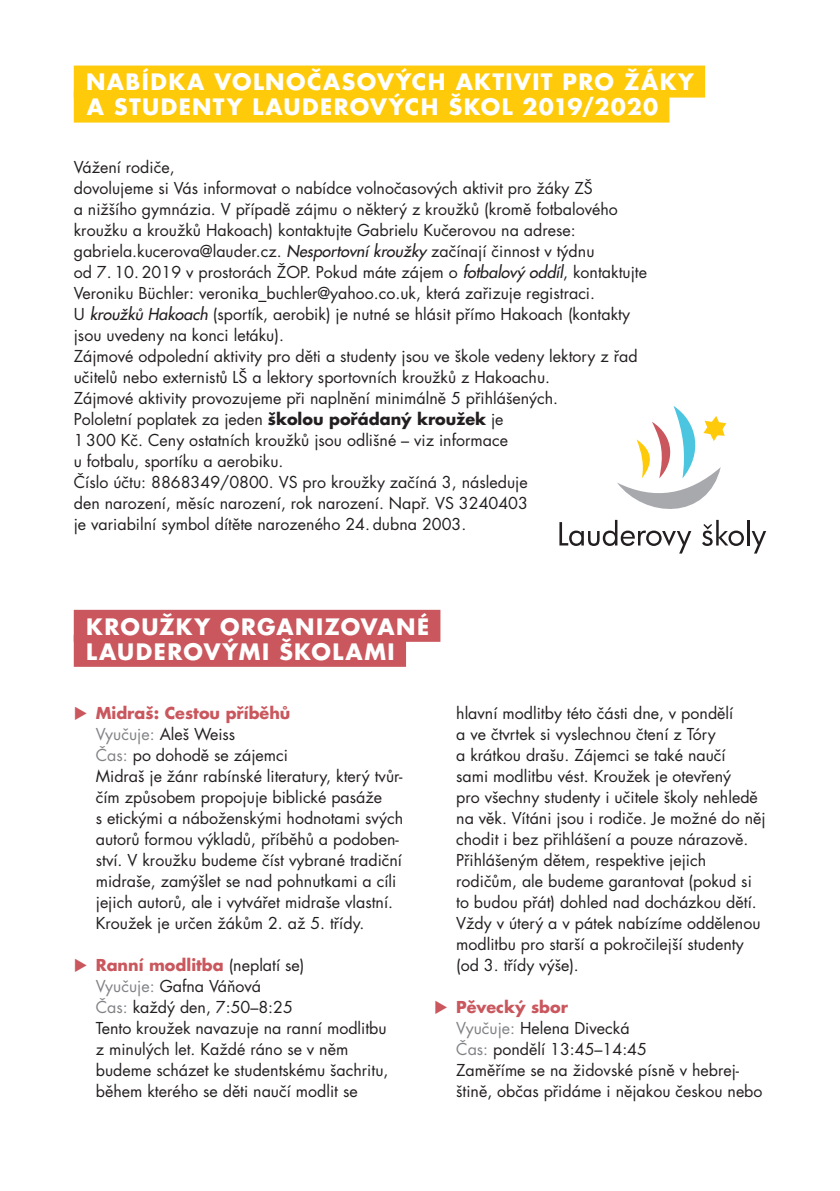
<style>
.page{position:relative;width:840px;height:1191px;background:#fff}
.page>*{position:absolute;margin:0;border:0;box-sizing:border-box;transform-origin:0 0}
.t1{font:700 22px/25px "Futura CE";letter-spacing:.065em;color:#fff}
.t2{font:16px/21px "Futura CE Book";color:#231f20}
.t3{font:700 16px "Futura CE";color:#c9575d}
.s1{font-family:"Futura CE";font-style:italic}
.s2{font-family:"Futura CE";font-weight:700}
.s3{color:#808285}
.s4{font-family:"Futura CE Book";font-weight:400;color:#231f20}
</style>
<div class="page">
<div style="left:74px;top:610px;width:366px;height:32px;background:#c9575d"></div>
<div style="left:74px;top:635px;width:332px;height:32px;background:#c9575d"></div>
<div style="left:74px;top:66px;width:630px;height:32px;background:#feca0a"></div>
<div style="left:74px;top:91px;width:595px;height:32px;background:#feca0a"></div>
<hr style="left:746px;top:520px;width:3px;height:25px;background:#231f20">
<svg style="left:751px;top:531px;width:14px;height:22px"></svg>
<svg style="left:559px;top:406px;width:184px;height:147px"></svg>
<h1 class="t1" style="left:86px;top:72px;width:609px">NABÍDKA VOLNOČASOVÝCH AKTIVIT PRO ŽÁKY<br>A STUDENTY LAUDEROVÝCH ŠKOL 2019/2020</h1>
<p class="t2" style="left:74px;top:157px;width:574px">Vážení rodiče,<br>dovolujeme si Vás informovat o nabídce volnočasových aktivit pro žáky ZŠ<br>a nižšího gymnázia. V případě zájmu o některý z kroužků (kromě fotbalového kroužku a kroužků Hakoach) kontaktujte Gabrielu Kučerovou na adrese: gabriela.kucerova@lauder.cz. <span class="s1">Nesportovní kroužky</span> začínají činnost v týdnu<br>od 7. 10. 2019 v prostorách ŽOP. Pokud máte zájem o <span class="s1">fotbalový oddíl</span>, kontaktujte Veroniku Büchler: veronika_buchler@yahoo.co.uk, která zařizuje registraci.<br>U <span class="s1">kroužků Hakoach</span> (sportík, aerobik) je nutné se hlásit přímo Hakoach (kontakty jsou uvedeny na konci letáku).<br>Zájmové odpolední aktivity pro děti a studenty jsou ve škole vedeny lektory z řad učitelů nebo externistů LŠ a lektory sportovních kroužků z Hakoachu.<br>Zájmové aktivity provozujeme při naplnění minimálně 5 přihlášených.<br>Pololetní poplatek za jeden <span class="s2">školou pořádaný kroužek</span> je<br>1 300 Kč. Ceny ostatních kroužků jsou odlišné – viz informace<br>u fotbalu, sportíku a aerobiku.<br>Číslo účtu: 8868349/0800. VS pro kroužky začíná 3, následuje<br>den narození, měsíc narození, rok narození. Např. VS 3240403<br>je variabilní symbol dítěte narozeného 24. dubna 2003.</p>
<h1 class="t1" style="left:86px;top:616px;width:344px">KROUŽKY ORGANIZOVANÉ<br>LAUDEROVÝMI ŠKOLAMI</h1>
<p class="t3" style="left:74px;top:705px;width:218px">◆ Midraš: Cestou příběhů</p>
<p class="t2" style="left:96px;top:724px;width:308px"><span class="s3">Vyučuje:</span> Aleš Weiss<br><span class="s3">Čas:</span> po dohodě se zájemci<br>Midraš je žánr rabínské literatury, který tvůr&shy;čím způsobem propojuje biblické pasáže<br>s etickými a náboženskými hodnotami svých autorů formou výkladů, příběhů a podoben&shy;ství. V kroužku budeme číst vybrané tradiční midraše, zamýšlet se nad pohnutkami a cíli jejich autorů, ale i vytvářet midraše vlastní.<br>Kroužek je určen žákům 2. až 5. třídy.</p>
<p class="t3" style="left:74px;top:957px;width:232px">◆ Ranní modlitba <span class="s4">(neplatí se)</span></p>
<p class="t2" style="left:96px;top:976px;width:294px"><span class="s3">Vyučuje:</span> Gafna Váňová<br><span class="s3">Čas:</span> každý den, 7:50–8:25<br>Tento kroužek navazuje na ranní modlitbu z minulých let. Každé ráno se v něm budeme scházet ke studentskému šachritu, během kterého se děti naučí modlit se</p>
<p class="t2" style="left:456px;top:703px;width:311px">hlavní modlitby této části dne, v pondělí<br>a ve čtvrtek si vyslechnou čtení z Tóry<br>a krátkou drašu. Zájemci se také naučí<br>sami modlitbu vést. Kroužek je otevřený<br>pro všechny studenty i učitele školy nehledě na věk. Vítáni jsou i rodiče. Je možné do něj chodit i bez přihlášení a pouze nárazově.<br>Přihlášeným dětem, respektive jejich rodičům, ale budeme garantovat (pokud si to budou přát) dohled nad docházkou dětí.<br>Vždy v úterý a v pátek nabízíme oddělenou modlitbu pro starší a pokročilejší studenty (od 3. třídy výše).</p>
<p class="t3" style="left:434px;top:999px;width:135px">◆ Pěvecký sbor</p>
<p class="t2" style="left:456px;top:1018px;width:308px"><span class="s3">Vyučuje:</span> Helena Divecká<br><span class="s3">Čas:</span> pondělí 13:45–14:45<br>Zaměříme se na židovské písně v hebrej&shy;štině, občas přidáme i nějakou českou nebo</p>
</div>
